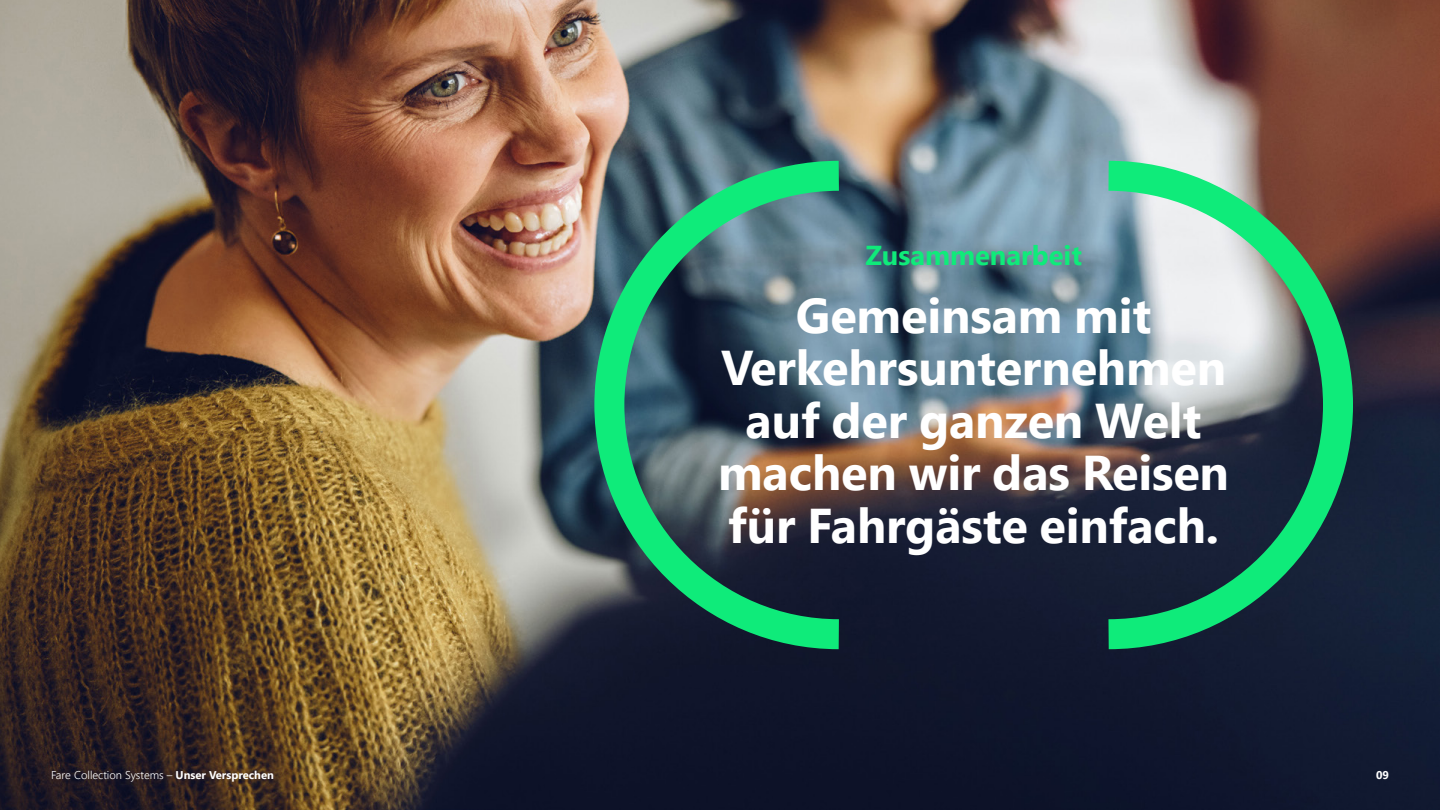
<style>
.page{position:relative;width:1440px;height:810px;background:#fff}
.page>*{position:absolute;margin:0;border:0;box-sizing:border-box;transform-origin:0 0}
.t1{font:700 48.75px/52.5px "Segoe UI";letter-spacing:-.005em;color:#fff;text-align:center}
.t2{font:700 27.38px "Segoe UI";color:#0feb7a}
.t3{font:300 11.25px "Segoe UI";color:#fff}
.t4{font:700 11.25px "Segoe UI";color:#fff}
.s1{font-weight:700}
</style>
<div class="page">
<img style="left:0;top:0;width:1440px;height:810px">
<svg style="left:579px;top:146px;width:290px;height:518px;background:#3e6762"></svg>
<svg style="left:1079px;top:146px;width:289px;height:518px;background:#52746e"></svg>
<p class="t2" style="left:865px;top:229px;width:218px">Zusammenarbeit</p>
<p class="t1" style="left:718px;top:286px;width:512px">Gemeinsam mit<br>Verkehrsunternehmen auf der ganzen Welt machen wir das Reisen für Fahrgäste einfach.</p>
<p class="t3" style="left:51px;top:764px;width:224px">Fare Collection Systems – <span class="s1">Unser Versprechen</span></p>
<p class="t4" style="left:1376px;top:764px;width:14px">09</p>
</div>
